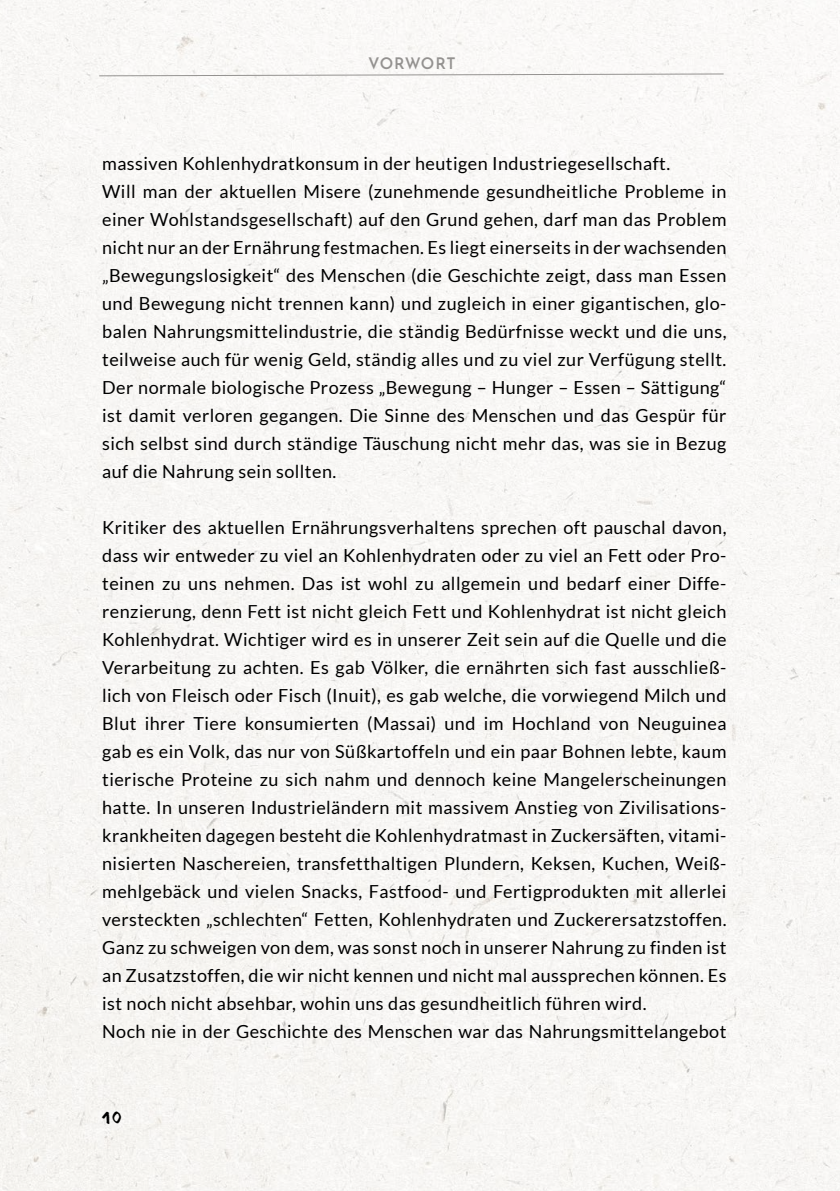
<style>
.page{position:relative;width:840px;height:1191px;background:#fff}
.page>*{position:absolute;margin:0;border:0;box-sizing:border-box;transform-origin:0 0}
.t1{font:24px "Olifont";color:#000}
.t2{font:18px/28px "Lato";letter-spacing:.025em;color:#000}
.t3{font:100 16px "Josefin Sans";letter-spacing:.025em;color:#949290}
</style>
<div class="page">
<div style="left:0;top:0;width:839px;height:1191px;background:#f8f7f5"></div>
<svg style="left:99px;top:73px;width:624px;height:3px"></svg>
<p class="t3" style="left:368px;top:51px;width:89px">VORWORT</p>
<p class="t2" style="left:102px;top:149px;width:625px">massiven Kohlenhydratkonsum in der heutigen Industriegesellschaft.<br>Will man der aktuellen Misere (zunehmende gesundheitliche Probleme in einer Wohlstandsgesellschaft) auf den Grund gehen, darf man das Problem nicht nur an der Ernährung festmachen. Es liegt einerseits in der wachsenden „Bewegungslosigkeit“ des Menschen (die Geschichte zeigt, dass man Essen und Bewegung nicht trennen kann) und zugleich in einer gigantischen, glo&shy;balen Nahrungsmittelindustrie, die ständig Bedürfnisse weckt und die uns, teilweise auch für wenig Geld, ständig alles und zu viel zur Verfügung stellt.<br>Der normale biologische Prozess „Bewegung – Hunger – Essen – Sättigung“ ist damit verloren gegangen. Die Sinne des Menschen und das Gespür für sich selbst sind durch ständige Täuschung nicht mehr das, was sie in Bezug auf die Nahrung sein sollten.</p>
<p class="t2" style="left:102px;top:513px;width:625px">Kritiker des aktuellen Ernährungsverhaltens sprechen oft pauschal davon, dass wir entweder zu viel an Kohlenhydraten oder zu viel an Fett oder Pro&shy;teinen zu uns nehmen. Das ist wohl zu allgemein und bedarf einer Diffe&shy;renzierung, denn Fett ist nicht gleich Fett und Kohlenhydrat ist nicht gleich Kohlenhydrat. Wichtiger wird es in unserer Zeit sein auf die Quelle und die Verarbeitung zu achten. Es gab Völker, die ernährten sich fast ausschließ&shy;lich von Fleisch oder Fisch (Inuit), es gab welche, die vorwiegend Milch und Blut ihrer Tiere konsumierten (Massai) und im Hochland von Neuguinea gab es ein Volk, das nur von Süßkartoffeln und ein paar Bohnen lebte, kaum tierische Proteine zu sich nahm und dennoch keine Mangelerscheinungen hatte. In unseren Industrieländern mit massivem Anstieg von Zivilisations&shy;krankheiten dagegen besteht die Kohlenhydratmast in Zuckersäften, vitami&shy;nisierten Naschereien, transfetthaltigen Plundern, Keksen, Kuchen, Weiß&shy;mehlgebäck und vielen Snacks, Fastfood- und Fertigprodukten mit allerlei versteckten „schlechten“ Fetten, Kohlenhydraten und Zuckerersatzstoffen.<br>Ganz zu schweigen von dem, was sonst noch in unserer Nahrung zu finden ist an Zusatzstoffen, die wir nicht kennen und nicht mal aussprechen können. Es ist noch nicht absehbar, wohin uns das gesundheitlich führen wird.<br>Noch nie in der Geschichte des Menschen war das Nahrungsmittelangebot</p>
<h1 class="t1" style="left:102px;top:1100px;width:22px">10</h1>
</div>
